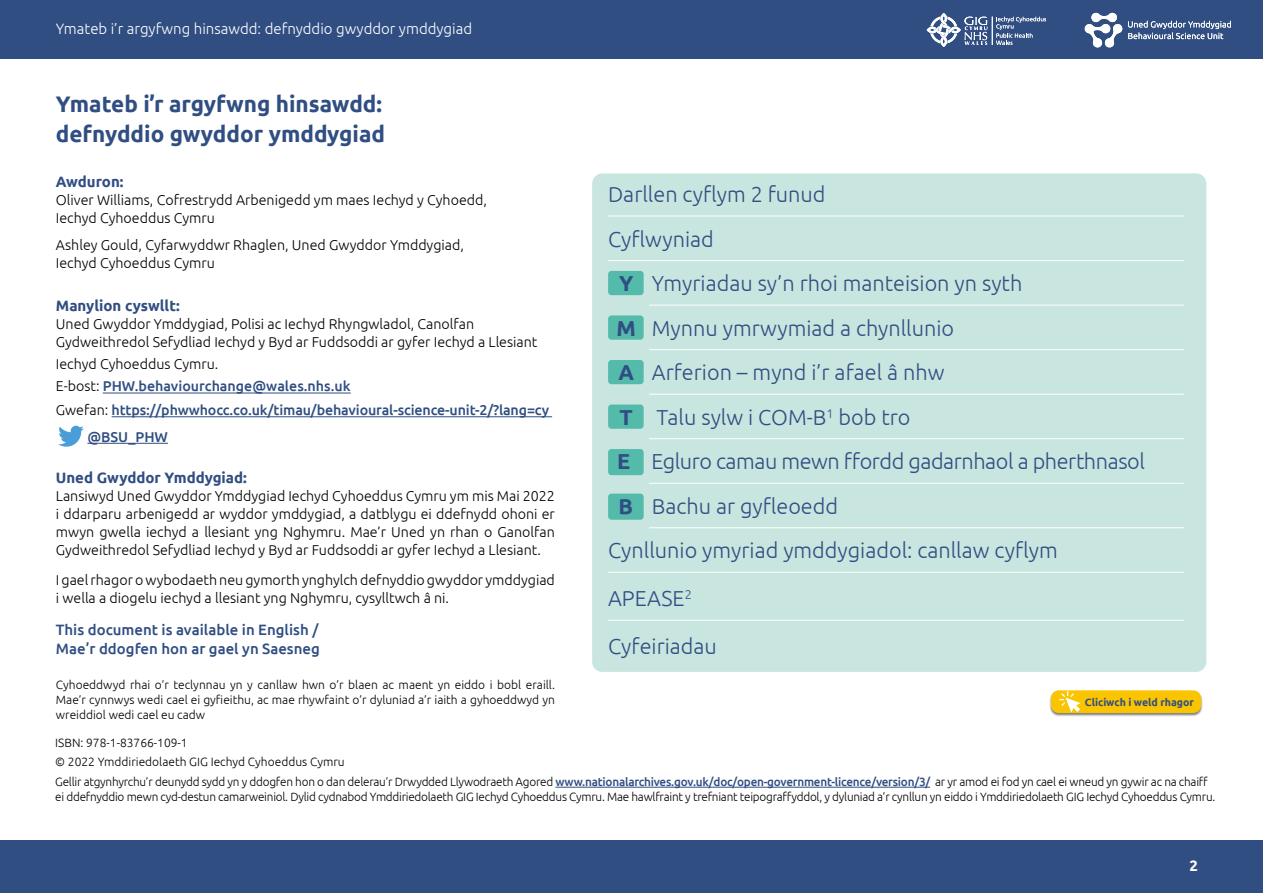
<style>
.page{position:relative;width:1263px;height:893px;background:#fff}
.page>*{position:absolute;margin:0;border:0;box-sizing:border-box;transform-origin:0 0}
.t1{font:700 22.5px/30px "Ubuntu";color:#304e82}
.t2{font:300 21.6px "Ubuntu";color:#304e82}
.t3{font:300 21.6px "Ubuntu";letter-spacing:-.02em;color:#304e82}
.t4{font:500 15px/19.5px "Ubuntu";color:#304e82}
.t5{font:300 15px "Ubuntu";color:#fff}
.t6{font:700 15px "Ubuntu";color:#304e82}
.t7{font:700 15px "Ubuntu";color:#fff}
.t8{font:300 14.25px/18px "Ubuntu";color:#000}
.t9{font:500 14.25px "Ubuntu";letter-spacing:-.01em;color:#304e82}
.t10{font:300 12px/15px "Ubuntu";letter-spacing:-.02em;color:#000;text-align:justify}
.t11{font:300 12px "Ubuntu";color:#000}
.t12{font:700 10.5px "Ubuntu";color:#304e82}
.s1{font-weight:300;color:#000}
.s2{font-weight:700}
.s3{font-weight:500;color:#304e82}
</style>
<div class="page">
<div style="left:0;top:840px;width:1263px;height:53px;background:#304e82"></div>
<div style="left:0;top:0;width:1263px;height:59px;background:#304e82"></div>
<div style="left:592px;top:173px;width:614px;height:499px;background:#c9e5df;border-radius:10px"></div>
<hr style="left:608px;top:216px;width:576px;height:1px;background:#fff">
<hr style="left:608px;top:260px;width:576px;height:1px;background:#fff">
<div style="left:608px;top:271px;width:36px;height:24px;background:#54bbab;border-radius:3px"></div>
<hr style="left:649px;top:305px;width:535px;height:1px;background:#fff">
<div style="left:608px;top:315px;width:36px;height:25px;background:#54bbab;border-radius:3px"></div>
<hr style="left:649px;top:349px;width:535px;height:1px;background:#fff">
<div style="left:608px;top:360px;width:36px;height:24px;background:#54bbab;border-radius:3px"></div>
<hr style="left:649px;top:394px;width:535px;height:1px;background:#fff">
<div style="left:608px;top:404px;width:36px;height:25px;background:#54bbab;border-radius:3px"></div>
<hr style="left:649px;top:438px;width:535px;height:1px;background:#fff">
<div style="left:608px;top:449px;width:36px;height:26px;background:#54bbab;border-radius:3px"></div>
<hr style="left:649px;top:483px;width:535px;height:1px;background:#fff">
<div style="left:608px;top:494px;width:36px;height:26px;background:#54bbab;border-radius:3px"></div>
<hr style="left:649px;top:527px;width:535px;height:1px;background:#fff">
<hr style="left:608px;top:572px;width:576px;height:1px;background:#fff">
<hr style="left:608px;top:620px;width:576px;height:1px;background:#fff">
<hr style="left:103px;top:393px;width:248px;height:1px;background:#304e82">
<hr style="left:112px;top:416px;width:440px;height:1px;background:#304e82">
<hr style="left:87px;top:443px;width:81px;height:1px;background:#304e82">
<svg style="left:58px;top:426px;width:26px;height:21px"></svg>
<div style="left:1049px;top:690px;width:154px;height:27px;background:#000;opacity:.5"></div>
<div style="left:1051px;top:690px;width:150px;height:23px;background:#fac400;border-radius:8px"></div>
<svg style="left:1059px;top:691px;width:22px;height:22px"></svg>
<hr style="left:555px;top:787px;width:375px;height:1px;background:#304e82">
<svg style="left:1085px;top:13px;width:37px;height:34px"></svg>
<svg style="left:1128px;top:21px;width:103px;height:18px"></svg>
<svg style="left:927px;top:13px;width:119px;height:34px"></svg>
<p class="t5" style="left:56px;top:19px;width:418px">Ymateb i’r argyfwng hinsawdd: defnyddio gwyddor ymddygiad</p>
<p class="t1" style="left:56px;top:89px;width:331px">Ymateb i’r argyfwng hinsawdd: defnyddio gwyddor ymddygiad</p>
<p class="t6" style="left:56px;top:173px;width:69px">Awduron:</p>
<p class="t8" style="left:56px;top:191px;width:433px">Oliver Williams, Cofrestrydd Arbenigedd ym maes Iechyd y Cyhoedd,<br>Iechyd Cyhoeddus Cymru</p>
<p class="t8" style="left:56px;top:235px;width:410px">Ashley Gould, Cyfarwyddwr Rhaglen, Uned Gwyddor Ymddygiad,<br>Iechyd Cyhoeddus Cymru</p>
<p class="t6" style="left:56px;top:296px;width:126px">Manylion cyswllt:</p>
<p class="t8" style="left:56px;top:314px;width:483px">Uned Gwyddor Ymddygiad, Polisi ac Iechyd Rhyngwladol, Canolfan<br>Gydweithredol Sefydliad Iechyd y Byd ar Fuddsoddi ar gyfer Iechyd a Llesiant</p>
<p class="t8" style="left:56px;top:355px;width:164px">Iechyd Cyhoeddus Cymru.</p>
<p class="t9" style="left:56px;top:377px;width:296px"><span class="s1">E-bost:</span> PHW.behaviourchange@wales.nhs.uk</p>
<p class="t9" style="left:56px;top:401px;width:495px"><span class="s1">Gwefan:</span> https://phwwhocc.co.uk/timau/behavioural-science-unit-2/?lang=cy</p>
<p class="t9" style="left:87px;top:427px;width:82px">@BSU_PHW</p>
<p class="t6" style="left:56px;top:469px;width:193px">Uned Gwyddor Ymddygiad:</p>
<p class="t8" style="left:56px;top:487px;width:501px;text-align:justify">Lansiwyd Uned Gwyddor Ymddygiad Iechyd Cyhoeddus Cymru ym mis Mai 2022 i ddarparu arbenigedd ar wyddor ymddygiad, a datblygu ei ddefnydd ohoni er mwyn gwella iechyd a llesiant yng Nghymru. Mae’r Uned yn rhan o Ganolfan Gydweithredol Sefydliad Iechyd y Byd ar Fuddsoddi ar gyfer Iechyd a Llesiant.</p>
<p class="t8" style="left:56px;top:571px;width:501px">I gael rhagor o wybodaeth neu gymorth ynghylch defnyddio gwyddor ymddygiad i wella a diogelu iechyd a llesiant yng Nghymru, cysylltwch â ni.</p>
<p class="t4" style="left:56px;top:619px;width:266px">This document is available in English /<br>Mae’r ddogfen hon ar gael yn Saesneg</p>
<p class="t10" style="left:56px;top:676px;width:501px">Cyhoeddwyd rhai o’r teclynnau yn y canllaw hwn o’r blaen ac maent yn eiddo i bobl eraill.<br>Mae’r cynnwys wedi cael ei gyfieithu, ac mae rhywfaint o’r dyluniad a’r iaith a gyhoeddwyd yn wreiddiol wedi cael eu cadw</p>
<p class="t2" style="left:608px;top:181px;width:219px">Darllen cyflym 2 funud</p>
<p class="t2" style="left:608px;top:226px;width:107px">Cyflwyniad</p>
<p class="t2" style="left:619px;top:270px;width:405px"><span class="s2">Y</span> Ymyriadau sy’n rhoi manteision yn syth</p>
<p class="t2" style="left:616px;top:315px;width:339px"><span class="s2">M</span> Mynnu ymrwymiad a chynllunio</p>
<p class="t2" style="left:618px;top:359px;width:328px"><span class="s2">A</span> Arferion – mynd i’r afael â nhw</p>
<p class="t2" style="left:619px;top:404px;width:293px"><span class="s2">T</span> Talu sylw i COM-B<sup>1</sup> bob tro</p>
<p class="t3" style="left:617px;top:449px;width:529px"><span class="s2">E</span> Egluro camau mewn ffordd gadarnhaol a pherthnasol</p>
<p class="t2" style="left:618px;top:493px;width:221px"><span class="s2">B</span> Bachu ar gyfleoedd</p>
<p class="t2" style="left:608px;top:538px;width:451px">Cynllunio ymyriad ymddygiadol: canllaw cyflym</p>
<p class="t2" style="left:608px;top:586px;width:85px">APEASE<sup>2</sup></p>
<p class="t2" style="left:608px;top:633px;width:110px">Cyfeiriadau</p>
<p class="t12" style="left:1085px;top:696px;width:111px">Cliciwch i weld rhagor</p>
<p class="t11" style="left:55px;top:736px;width:134px">ISBN: 978-1-83766-109-1</p>
<p class="t11" style="left:55px;top:755px;width:291px">© 2022 Ymddiriedolaeth GIG Iechyd Cyhoeddus Cymru</p>
<p class="t10" style="left:55px;top:774px;width:1161px">Gellir atgynhyrchu’r deunydd sydd yn y ddogfen hon o dan delerau’r Drwydded Llywodraeth Agored <span class="s3">www.nationalarchives.gov.uk/doc/open-government-licence/version/3/</span> ar yr amod ei fod yn cael ei wneud yn gywir ac na chaiff ei ddefnyddio mewn cyd-destun camarweiniol. Dylid cydnabod Ymddiriedolaeth GIG Iechyd Cyhoeddus Cymru. Mae hawlfraint y trefniant teipograffyddol, y dyluniad a’r cynllun yn eiddo i Ymddiriedolaeth GIG Iechyd Cyhoeddus Cymru.</p>
<p class="t7" style="left:1189px;top:856px;width:10px">2</p>
</div>
